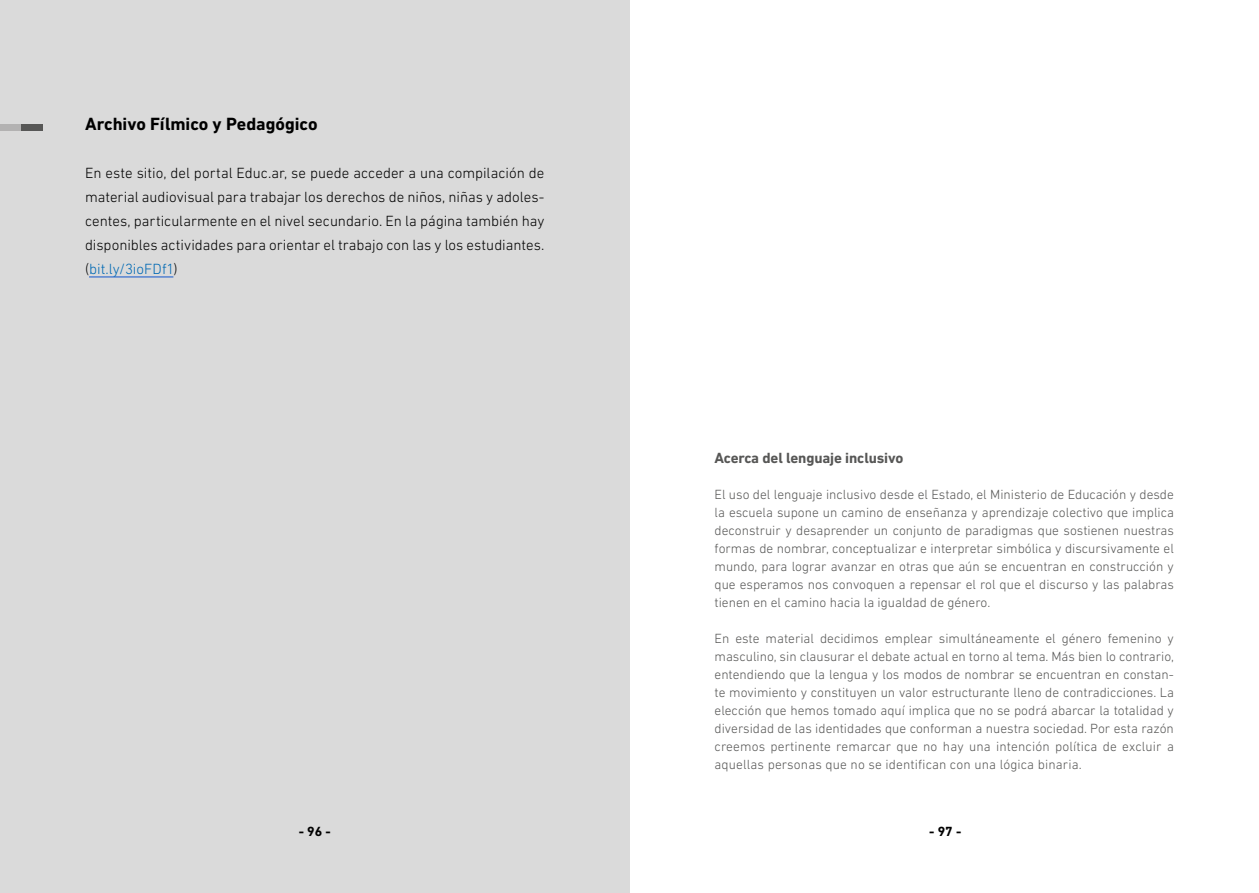
<style>
.page{position:relative;width:1259px;height:893px;background:#fff}
.page>*{position:absolute;margin:0;border:0;box-sizing:border-box;transform-origin:0 0}
.t1{font:700 18px "DIN Next LT Pro";letter-spacing:-.005em;color:#000}
.t2{font:300 15px/24px "DIN Next LT Pro";color:#000;text-align:justify}
.t3{font:700 15px "DIN Next LT Pro";letter-spacing:-.01em;color:#575756}
.t4{font:300 13.5px/18px "DIN Next LT Pro";color:#575756;text-align:justify}
.t5{font:700 13.5px "DIN Next LT Pro";color:#000}
.s1{color:#0069b4}
</style>
<div class="page">
<div style="left:0;top:0;width:629px;height:893px;background:#dadada"></div>
<hr style="left:89px;top:277px;width:84px;height:1px;background:#15c">
<div style="left:0;top:125px;width:43px;height:6px;background:#b3b2b2"></div>
<div style="left:21px;top:125px;width:22px;height:6px;background:#575756"></div>
<h1 class="t1" style="left:85px;top:114px;width:234px">Archivo Fílmico y Pedagógico</h1>
<p class="t2" style="left:85px;top:161px;width:461px">En este sitio, del portal Educ.ar, se puede acceder a una compilación de material audiovisual para trabajar los derechos de niños, niñas y adoles&shy;centes, particularmente en el nivel secundario. En la página también hay disponibles actividades para orientar el trabajo con las y los estudiantes. (<span class="s1">bit.ly/3ioFDf1</span>)</p>
<p class="t3" style="left:714px;top:449px;width:190px">Acerca del lenguaje inclusivo</p>
<p class="t4" style="left:714px;top:485px;width:461px">El uso del lenguaje inclusivo desde el Estado, el Ministerio de Educación y desde la escuela supone un camino de enseñanza y aprendizaje colectivo que implica deconstruir y desaprender un conjunto de paradigmas que sostienen nuestras formas de nombrar, conceptualizar e interpretar simbólica y discursivamente el mundo, para lograr avanzar en otras que aún se encuentran en construcción y que esperamos nos convoquen a repensar el rol que el discurso y las palabras tienen en el camino hacia la igualdad de género.</p>
<p class="t4" style="left:714px;top:629px;width:461px">En este material decidimos emplear simultáneamente el género femenino y masculino, sin clausurar el debate actual en torno al tema. Más bien lo contrario, entendiendo que la lengua y los modos de nombrar se encuentran en constan&shy;te movimiento y constituyen un valor estructurante lleno de contradicciones. La elección que hemos tomado aquí implica que no se podrá abarcar la totalidad y diversidad de las identidades que conforman a nuestra sociedad. Por esta razón creemos pertinente remarcar que no hay una intención política de excluir a aquellas personas que no se identifican con una lógica binaria.</p>
<p class="t5" style="left:299px;top:823px;width:33px">- 96 -</p>
<p class="t5" style="left:929px;top:823px;width:33px">- 97 -</p>
</div>
